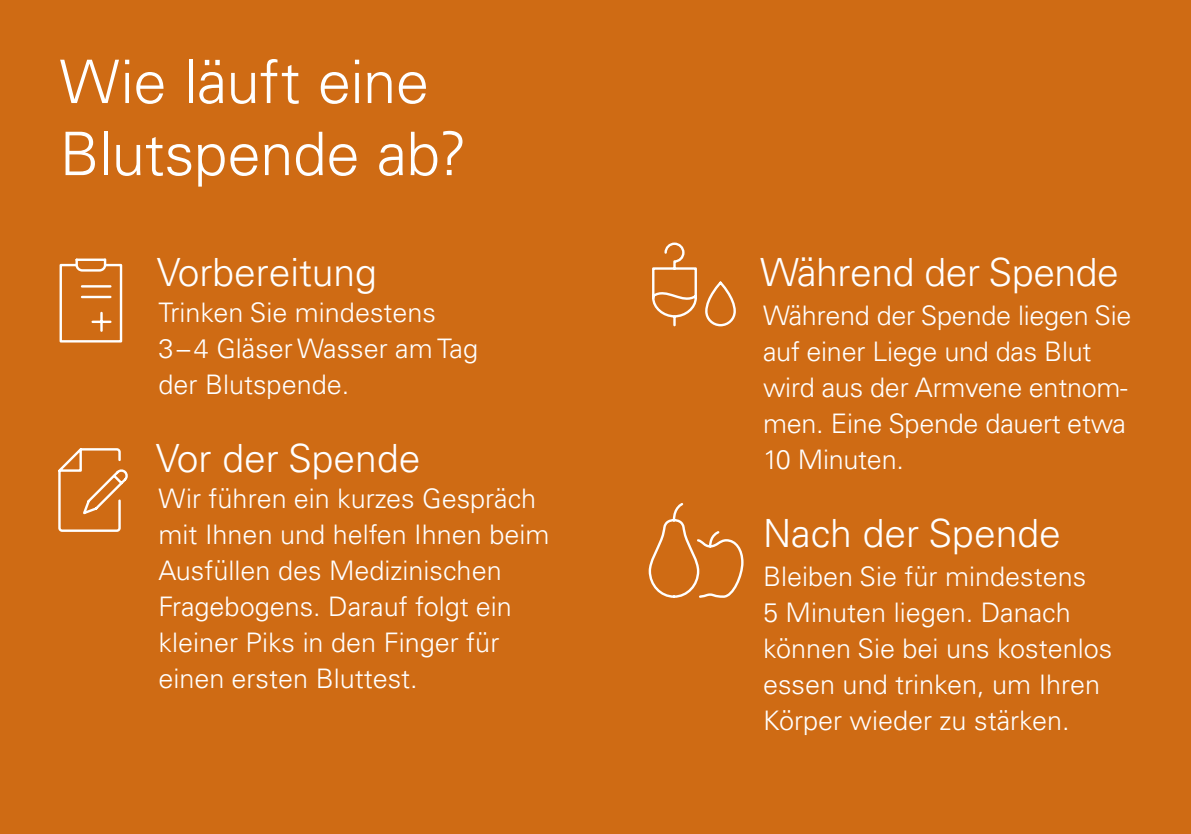
<style>
.page{position:relative;width:1191px;height:834px;background:#fff}
.page>*{position:absolute;margin:0;border:0;box-sizing:border-box;transform-origin:0 0}
.t1{font:300 60px/72px "Univers LT Pro 45";letter-spacing:-.005em;color:#fff}
.t2{font:300 39px "Univers LT Pro 45";color:#fff}
.t3{font:300 27px/36px "Univers LT Pro 45";color:#fff}
</style>
<div class="page">
<div style="left:0;top:0;width:1191px;height:833px;background:#cf6b14"></div>
<svg style="left:59px;top:258px;width:64px;height:85px"></svg>
<svg style="left:58px;top:448px;width:70px;height:84px"></svg>
<svg style="left:652px;top:242px;width:84px;height:85px"></svg>
<svg style="left:648px;top:503px;width:96px;height:95px"></svg>
<h1 class="t1" style="left:60px;top:44px;width:409px">Wie läuft eine<br>Blutspende ab?</h1>
<h2 class="t2" style="left:157px;top:247px;width:222px">Vorbereitung</h2>
<p class="t3" style="left:159px;top:294px;width:321px">Trinken Sie mindestens<br>3–4 Gläser Wasser am Tag der Blutspende.</p>
<h2 class="t2" style="left:156px;top:433px;width:266px">Vor der Spende</h2>
<p class="t3" style="left:159px;top:480px;width:392px">Wir führen ein kurzes Gespräch mit Ihnen und helfen Ihnen beim<br>Ausfüllen des Medizinischen<br>Fragebogens. Darauf folgt ein kleiner Piks in den Finger für einen ersten Bluttest.</p>
<h2 class="t2" style="left:760px;top:247px;width:360px">Während der Spende</h2>
<p class="t3" style="left:763px;top:297px;width:370px">Während der Spende liegen Sie auf einer Liege und das Blut wird aus der Armvene entnom&shy;men. Eine Spende dauert etwa<br>10 Minuten.</p>
<h2 class="t2" style="left:763px;top:508px;width:299px">Nach der Spende</h2>
<p class="t3" style="left:763px;top:558px;width:351px">Bleiben Sie für mindestens<br>5 Minuten liegen. Danach können Sie bei uns kostenlos essen und trinken, um Ihren<br>Körper wieder zu stärken.</p>
</div>
